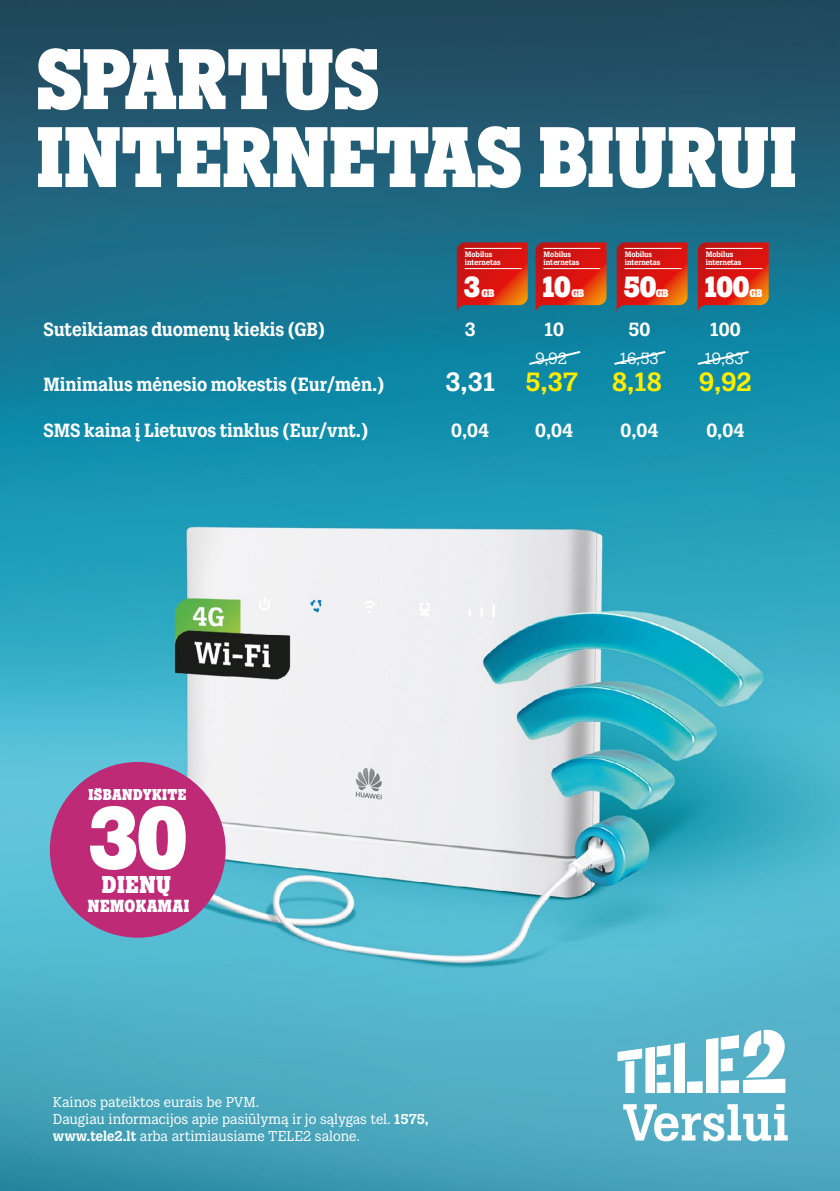
<style>
.page{position:relative;width:840px;height:1191px;background:#fff}
.page>*{position:absolute;margin:0;border:0;box-sizing:border-box;transform-origin:0 0}
.t1{font:800 86.8px "Tele 2 Slab";color:#fff}
.t2{font:800 84.4px/78px "Tele 2 Slab";color:#fff}
.t3{font:800 28.8px "Tele 2 Slab";letter-spacing:-.005em;color:#fff}
.t4{font:700 26px "Tele 2 Slab";color:#fff}
.t5{font:700 26px "Tele 2 Slab";color:#ffed00}
.t6{font:800 24px "Tele 2 Slab";letter-spacing:.025em;color:#fff}
.t7{font:700 18.8px "Tele 2 Slab";color:#fff}
.t8{font:800 17.2px "Tele 2 Slab";letter-spacing:.025em;color:#fff}
.t9{font:16px "Tele 2 Slab";color:#fff}
.t10{font:800 15.4px "Tele 2 Slab";letter-spacing:.025em;color:#fff}
.t11{font:14px/16.8px "Tele 2 Slab";color:#fff}
.t12{font:800 10.8px "Tele 2 Slab";color:#fff}
.t13{font:700 7.6px/8.4px "Tele 2 Slab";letter-spacing:-.005em;color:#fff}
.s1{color:#ffed00}
.s2{font-weight:700}
</style>
<div class="page">
<img style="left:0;top:0;width:839px;height:1191px">
<svg style="left:456px;top:242px;width:71px;height:71px;background:#bd2c22"></svg>
<hr style="left:464px;top:268px;width:57px;height:1px;background:#fff">
<hr style="left:464px;top:248px;width:57px;height:1px;background:#fff">
<svg style="left:535px;top:242px;width:71px;height:71px;background:#be2c21"></svg>
<hr style="left:543px;top:268px;width:57px;height:1px;background:#fff">
<hr style="left:543px;top:248px;width:57px;height:1px;background:#fff">
<svg style="left:616px;top:242px;width:71px;height:71px;background:#be2d22"></svg>
<hr style="left:624px;top:268px;width:57px;height:1px;background:#fff">
<hr style="left:624px;top:248px;width:57px;height:1px;background:#fff">
<svg style="left:697px;top:242px;width:71px;height:71px;background:#bd2d22"></svg>
<hr style="left:705px;top:268px;width:57px;height:1px;background:#fff">
<hr style="left:705px;top:248px;width:57px;height:1px;background:#fff">
<div style="left:50px;top:762px;width:175px;height:175px;background:#bf2a77;border-radius:50%"></div>
<svg style="left:526px;top:349px;width:56px;height:17px"></svg>
<svg style="left:611px;top:349px;width:56px;height:17px"></svg>
<svg style="left:695px;top:349px;width:55px;height:17px"></svg>
<svg style="left:617px;top:1029px;width:168px;height:64px"></svg>
<svg style="left:623px;top:1104px;width:164px;height:37px"></svg>
<h2 class="t2" style="left:36px;top:42px;width:761px">SPARTUS<br>INTERNETAS BIURUI</h2>
<p class="t13" style="left:464px;top:250px;width:37px">Mobilus internetas</p>
<p class="t13" style="left:543px;top:250px;width:37px">Mobilus internetas</p>
<p class="t13" style="left:624px;top:250px;width:37px">Mobilus internetas</p>
<p class="t13" style="left:705px;top:250px;width:37px">Mobilus internetas</p>
<h3 class="t3" style="left:463px;top:272px;width:18px">3</h3>
<p class="t12" style="left:481px;top:288px;width:14px">GB</p>
<h3 class="t3" style="left:542px;top:272px;width:30px">10</h3>
<p class="t12" style="left:571px;top:288px;width:14px">GB</p>
<h3 class="t3" style="left:623px;top:272px;width:34px">50</h3>
<p class="t12" style="left:655px;top:288px;width:14px">GB</p>
<h3 class="t3" style="left:704px;top:272px;width:46px">100</h3>
<p class="t12" style="left:749px;top:288px;width:14px">GB</p>
<p class="t7" style="left:43px;top:319px;width:283px">Suteikiamas duomenų kiekis (GB)</p>
<p class="t7" style="left:464px;top:319px;width:12px">3</p>
<p class="t7" style="left:544px;top:319px;width:21px">10</p>
<p class="t7" style="left:628px;top:319px;width:23px">50</p>
<p class="t7" style="left:709px;top:319px;width:32px">100</p>
<p class="t7" style="left:43px;top:373px;width:342px">Minimalus mėnesio mokestis (Eur/mėn.)</p>
<h3 class="t4" style="left:445px;top:366px;width:134px">3,31 <span class="s1">5,37</span></h3>
<h3 class="t5" style="left:611px;top:366px;width:51px">8,18</h3>
<h3 class="t5" style="left:698px;top:366px;width:54px">9,92</h3>
<p class="t7" style="left:43px;top:420px;width:326px">SMS kaina į Lietuvos tinklus (Eur/vnt.)</p>
<p class="t7" style="left:451px;top:420px;width:39px">0,04</p>
<p class="t7" style="left:535px;top:420px;width:39px">0,04</p>
<p class="t7" style="left:620px;top:420px;width:39px">0,04</p>
<p class="t7" style="left:706px;top:420px;width:39px">0,04</p>
<p class="t9" style="left:535px;top:349px;width:33px">9,92</p>
<p class="t9" style="left:619px;top:349px;width:41px">16,53</p>
<p class="t9" style="left:703px;top:349px;width:41px">19,83</p>
<p class="t10" style="left:88px;top:787px;width:99px">IŠBANDYKITE</p>
<h1 class="t1" style="left:89px;top:793px;width:100px">30</h1>
<p class="t8" style="left:88px;top:897px;width:103px">NEMOKAMAI</p>
<p class="t6" style="left:102px;top:872px;width:71px">DIENŲ</p>
<p class="t11" style="left:53px;top:1093px;width:377px">Kainos pateiktos eurais be PVM.<br>Daugiau informacijos apie pasiūlymą ir jo sąlygas tel. <span class="s2">1575, www.tele2.lt</span> arba artimiausiame TELE2 salone.</p>
</div>
